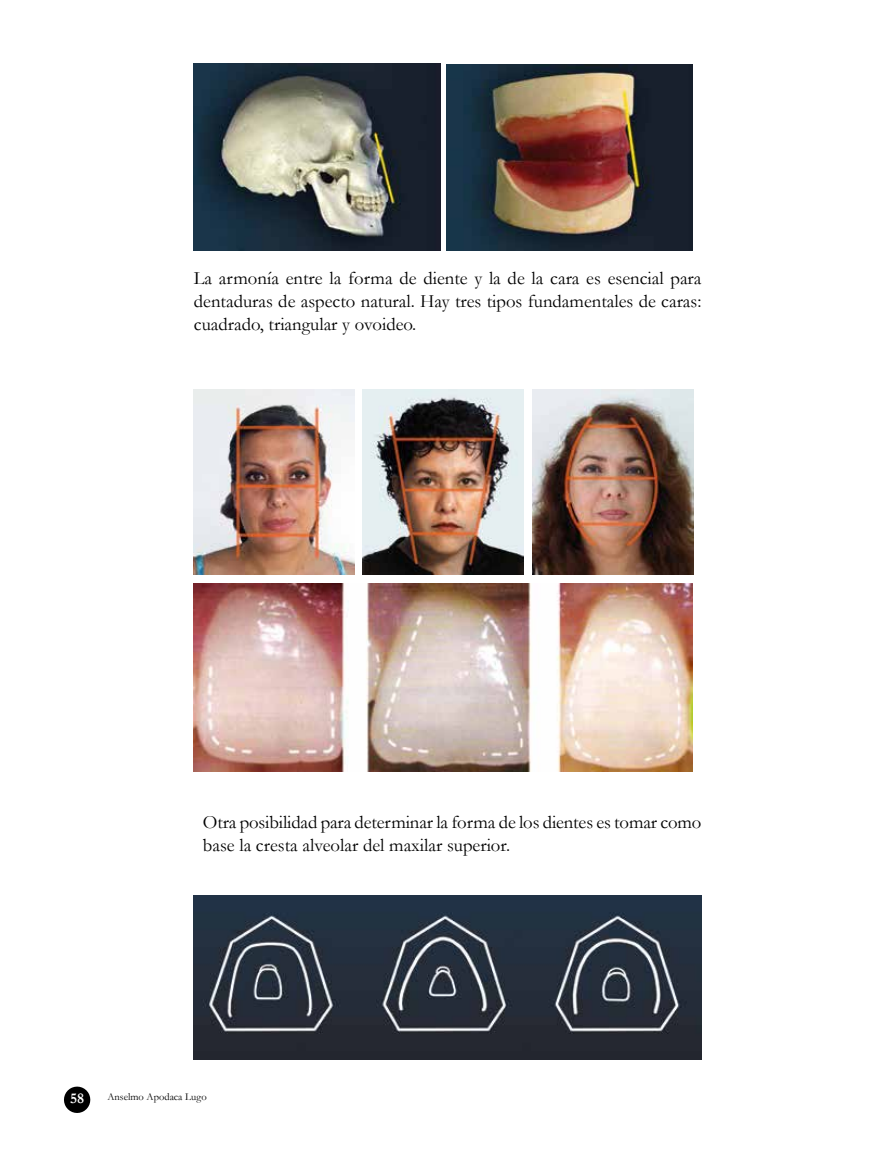
<style>
.page{position:relative;width:893px;height:1149px;background:#fff}
.page>*{position:absolute;margin:0;border:0;box-sizing:border-box;transform-origin:0 0}
.t1{font:18.75px/23.2px "Garamond";color:#000;text-align:justify}
.t2{font:700 15px "Garamond";color:#fff}
.t3{font:10.5px "Garamond";color:#000}
</style>
<div class="page">
<svg style="left:64px;top:1086px;width:27px;height:27px"></svg>
<img style="left:194px;top:895px;width:507px;height:163px">
<img style="left:194px;top:583px;width:498px;height:188px">
<img style="left:363px;top:389px;width:161px;height:185px">
<img style="left:194px;top:389px;width:161px;height:185px">
<img style="left:533px;top:389px;width:161px;height:185px">
<img style="left:194px;top:64px;width:246px;height:186px">
<img style="left:447px;top:64px;width:245px;height:186px">
<p class="t1" style="left:194px;top:266px;width:509px">La armonía entre la forma de diente y la de la cara es esencial para dentaduras de aspecto natural. Hay tres tipos fundamentales de caras: cuadrado, triangular y ovoideo.</p>
<p class="t1" style="left:203px;top:810px;width:500px">Otra posibilidad para determinar la forma de los dientes es tomar como base la cresta alveolar del maxilar superior.</p>
<p class="t2" style="left:70px;top:1087px;width:16px">58</p>
<p class="t3" style="left:107px;top:1089px;width:101px">Anselmo Apodaca Lugo</p>
</div>
